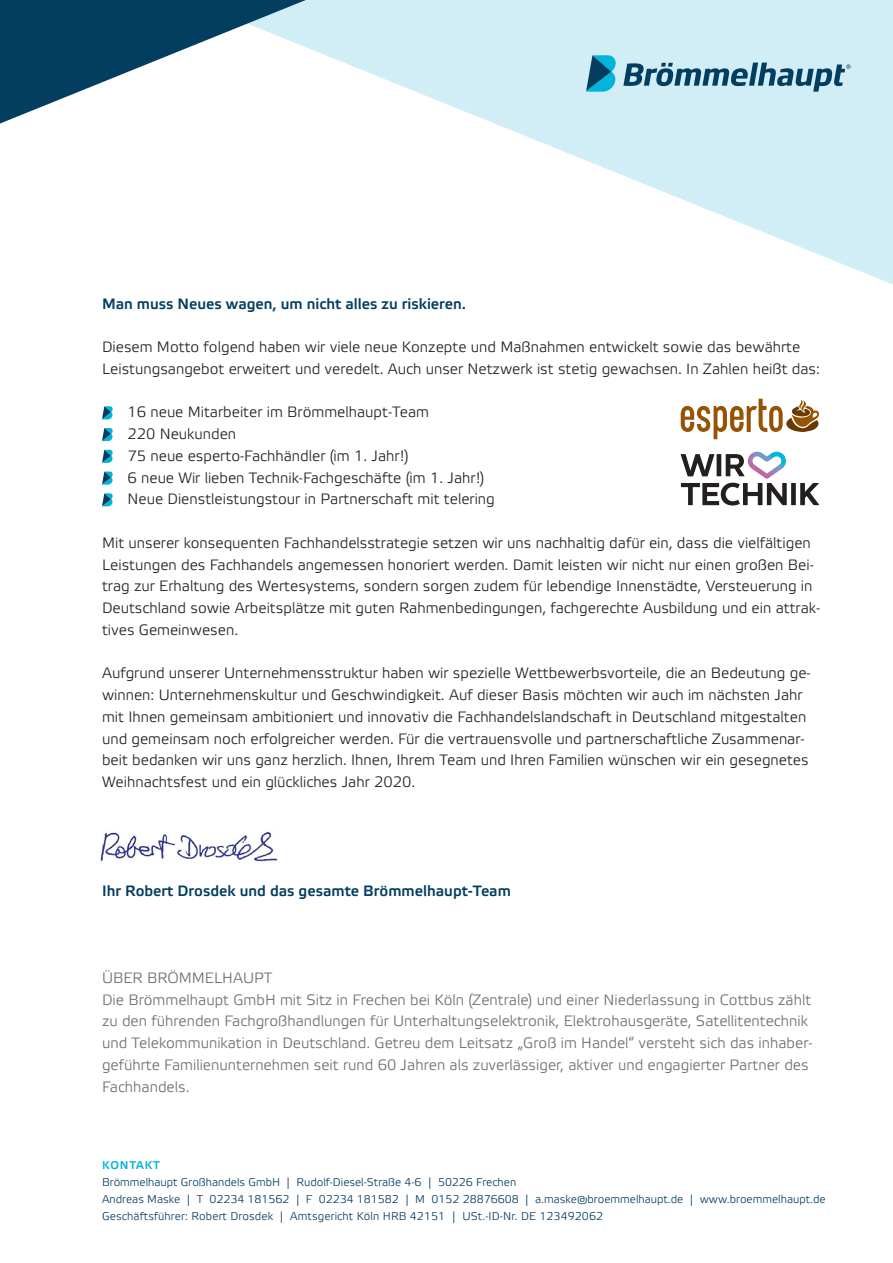
<style>
.page{position:relative;width:893px;height:1263px;background:#fff}
.page>*{position:absolute;margin:0;border:0;box-sizing:border-box;transform-origin:0 0}
.t1{font:300 15px/21.8px "Etelka";color:#231f20}
.t2{font:300 15px/21.8px "Etelka";color:#6c6d70}
.t3{font:500 15px "Etelka";color:#033d60}
.t4{font:300 11.25px/17.2px "Etelka";color:#033d60}
.t5{font:500 11.25px "Etelka";letter-spacing:.075em;color:#00b4db}
</style>
<div class="page">
<svg style="left:102px;top:406px;width:11px;height:13px"></svg>
<svg style="left:102px;top:428px;width:11px;height:13px"></svg>
<svg style="left:102px;top:450px;width:11px;height:13px"></svg>
<svg style="left:102px;top:471px;width:11px;height:14px"></svg>
<svg style="left:102px;top:493px;width:11px;height:13px"></svg>
<svg style="left:306px;top:0;width:587px;height:284px;fill:#d1edf6"></svg>
<svg style="left:586px;top:55px;width:264px;height:37px;background:#89b6c8"></svg>
<svg style="left:0;top:0;width:306px;height:124px"></svg>
<svg style="left:680px;top:399px;width:139px;height:40px"></svg>
<div style="left:791px;top:483px;width:5px;height:22px;background:#231f20"></div>
<svg style="left:800px;top:483px;width:19px;height:22px"></svg>
<svg style="left:681px;top:451px;width:106px;height:54px"></svg>
<img style="left:100px;top:831px;width:178px;height:31px">
<p class="t3" style="left:102px;top:294px;width:366px">Man muss Neues wagen, um nicht alles zu riskieren.</p>
<p class="t1" style="left:102px;top:336px;width:719px">Diesem Motto folgend haben wir viele neue Konzepte und Maßnahmen entwickelt sowie das bewährte<br>Leistungsangebot erweitert und veredelt. Auch unser Netzwerk ist stetig gewachsen. In Zahlen heißt das:</p>
<p class="t1" style="left:128px;top:402px;width:369px">16 neue Mitarbeiter im Brömmelhaupt-Team<br>220 Neukunden<br>75 neue esperto-Fachhändler (im 1. Jahr!)<br>6 neue Wir lieben Technik-Fachgeschäfte (im 1. Jahr!)<br>Neue Dienstleistungstour in Partnerschaft mit telering</p>
<p class="t1" style="left:102px;top:532px;width:720px">Mit unserer konsequenten Fachhandelsstrategie setzen wir uns nachhaltig dafür ein, dass die vielfältigen Leistungen des Fachhandels angemessen honoriert werden. Damit leisten wir nicht nur einen großen Bei&shy;trag zur Erhaltung des Wertesystems, sondern sorgen zudem für lebendige Innenstädte, Versteuerung in Deutschland sowie Arbeitsplätze mit guten Rahmenbedingungen, fachgerechte Ausbildung und ein attrak&shy;tives Gemeinwesen.</p>
<p class="t1" style="left:102px;top:663px;width:710px">Aufgrund unserer Unternehmensstruktur haben wir spezielle Wettbewerbsvorteile, die an Bedeutung ge&shy;winnen: Unternehmenskultur und Geschwindigkeit. Auf dieser Basis möchten wir auch im nächsten Jahr mit Ihnen gemeinsam ambitioniert und innovativ die Fachhandelslandschaft in Deutschland mitgestalten und gemeinsam noch erfolgreicher werden. Für die vertrauensvolle und partnerschaftliche Zusammenar&shy;beit bedanken wir uns ganz herzlich. Ihnen, Ihrem Team und Ihren Familien wünschen wir ein gesegnetes Weihnachtsfest und ein glückliches Jahr 2020.</p>
<p class="t3" style="left:102px;top:881px;width:410px">Ihr Robert Drosdek und das gesamte Brömmelhaupt-Team</p>
<p class="t2" style="left:102px;top:967px;width:712px">ÜBER BRÖMMELHAUPT<br>Die Brömmelhaupt GmbH mit Sitz in Frechen bei Köln (Zentrale) und einer Niederlassung in Cottbus zählt zu den führenden Fachgroßhandlungen für Unterhaltungselektronik, Elektrohausgeräte, Satellitentechnik und Telekommunikation in Deutschland. Getreu dem Leitsatz „Groß im Handel“ versteht sich das inhaber&shy;geführte Familienunternehmen seit rund 60 Jahren als zuverlässiger, aktiver und engagierter Partner des Fachhandels.</p>
<p class="t5" style="left:102px;top:1158px;width:59px">KONTAKT</p>
<p class="t4" style="left:102px;top:1173px;width:725px">Brömmelhaupt Großhandels GmbH | Rudolf-Diesel-Straße 4-6 | 50226 Frechen<br>Andreas Maske | T 02234 181562 | F 02234 181582 | M 0152 28876608 | a.maske@broemmelhaupt.de | www.broemmelhaupt.de<br>Geschäftsführer: Robert Drosdek | Amtsgericht Köln HRB 42151 | USt.-ID-Nr. DE 123492062</p>
</div>
